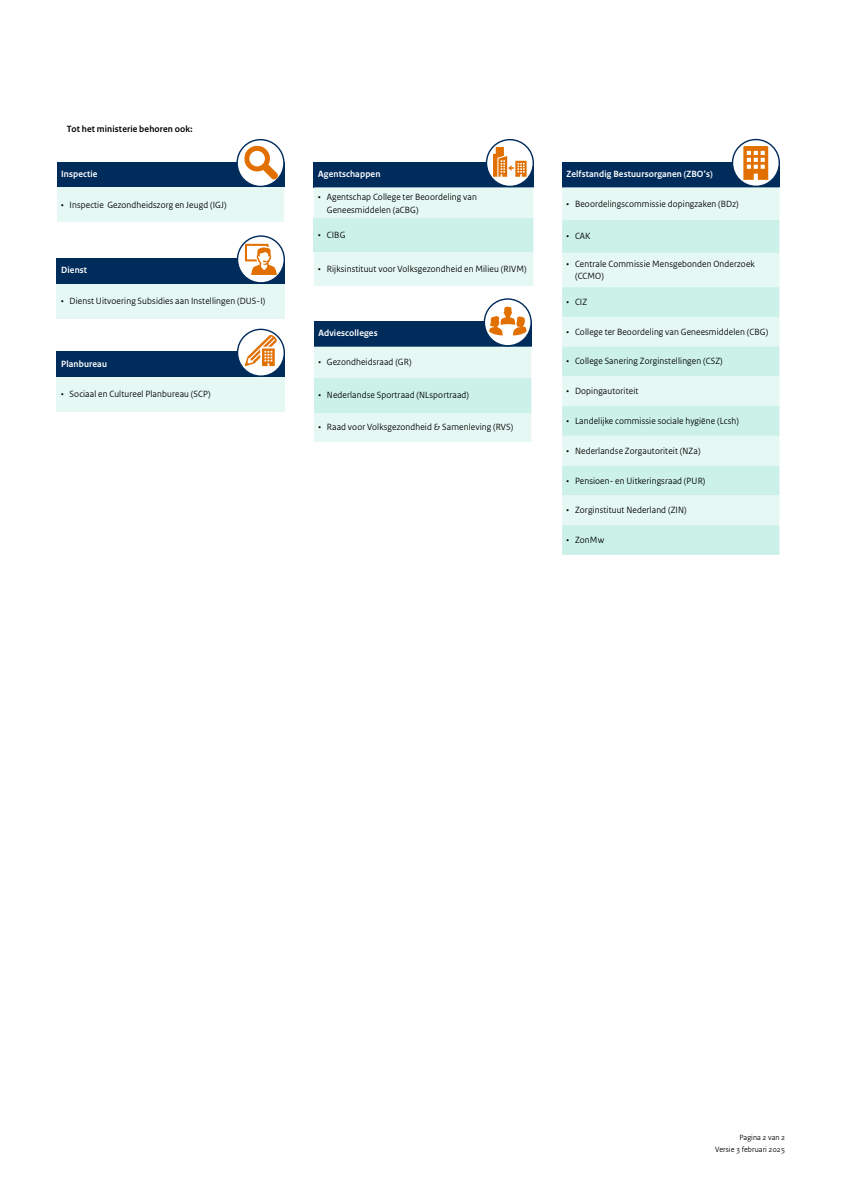
<style>
.page{position:relative;width:842px;height:1191px;background:#fff}
.page>*{position:absolute;margin:0;border:0;box-sizing:border-box;transform-origin:0 0}
.t1{font:9.5px/11.4px "Rijksoverheid Sans";letter-spacing:.015em;color:#000}
.vws_09_-_Tussenkop_drie{font:700 9.5px "Rijksoverheid Sans Heading";letter-spacing:.015em;color:#fff}
.vws_12_-_Plat_opsomming_één{font:700 9.5px "Rijksoverheid Sans";letter-spacing:.015em;color:#000}
.vws_12_-_Plat_opsomming_één-2{font:8px/12px "Rijksoverheid Sans";letter-spacing:.015em;color:#000;text-align:right}
</style>
<div class="page">
<div style="left:562px;top:162px;width:218px;height:25px;background:#002c5c"></div>
<div style="left:562px;top:187px;width:218px;height:33px;background:#e6f8f4"></div>
<svg style="left:562px;top:220px;width:218px;height:335px;background:#d7f4ee"></svg>
<div style="left:57px;top:162px;width:228px;height:25px;background:#002c5c"></div>
<div style="left:57px;top:187px;width:228px;height:35px;background:#e6f8f4"></div>
<hr style="left:284px;top:187px;width:1px;height:35px;background:#fff">
<div style="left:57px;top:258px;width:228px;height:26px;background:#002c5c"></div>
<div style="left:57px;top:284px;width:228px;height:34px;background:#e6f8f4"></div>
<div style="left:314px;top:162px;width:220px;height:25px;background:#002c5c"></div>
<div style="left:314px;top:187px;width:220px;height:99px;background:#e6f8f4"></div>
<div style="left:314px;top:219px;width:220px;height:33px;background:#cbf1e9"></div>
<div style="left:57px;top:351px;width:228px;height:26px;background:#002c5c"></div>
<div style="left:57px;top:377px;width:228px;height:34px;background:#e6f8f4"></div>
<div style="left:314px;top:321px;width:218px;height:26px;background:#002c5c"></div>
<div style="left:314px;top:347px;width:218px;height:95px;background:#e6f8f4"></div>
<div style="left:314px;top:378px;width:218px;height:34px;background:#cbf1e9"></div>
<svg style="left:484px;top:299px;width:47px;height:47px"></svg>
<svg style="left:489px;top:306px;width:38px;height:30px"></svg>
<div style="left:484px;top:298px;width:48px;height:48px;border:1px solid #002c5c;border-radius:50%"></div>
<svg style="left:732px;top:140px;width:47px;height:46px"></svg>
<div style="left:732px;top:139px;width:48px;height:48px;border:1px solid #002c5c;border-radius:50%"></div>
<svg style="left:238px;top:329px;width:46px;height:47px"></svg>
<svg style="left:245px;top:334px;width:32px;height:32px"></svg>
<div style="left:237px;top:329px;width:48px;height:48px;border:1px solid #002c5c;border-radius:50%"></div>
<svg style="left:486px;top:140px;width:47px;height:46px"></svg>
<svg style="left:493px;top:147px;width:34px;height:30px"></svg>
<div style="left:486px;top:139px;width:48px;height:48px;border:1px solid #002c5c;border-radius:50%"></div>
<svg style="left:237px;top:236px;width:47px;height:47px"></svg>
<svg style="left:245px;top:244px;width:32px;height:31px"></svg>
<div style="left:237px;top:235px;width:48px;height:48px;border:1px solid #002c5c;border-radius:50%"></div>
<svg style="left:237px;top:140px;width:47px;height:46px"></svg>
<svg style="left:244px;top:146px;width:34px;height:34px"></svg>
<div style="left:236px;top:139px;width:49px;height:48px;border:1px solid #002c5c;border-radius:50%"></div>
<svg style="left:743px;top:146px;width:25px;height:34px"></svg>
<p class="vws_12_-_Plat_opsomming_één" style="left:67px;top:124px;width:127px">Tot het ministerie behoren ook:</p>
<p class="vws_09_-_Tussenkop_drie" style="left:61px;top:168px;width:38px">Inspectie</p>
<p class="t1" style="left:61px;top:200px;width:167px">• Inspectie Gezondheidszorg en Jeugd (IGJ)</p>
<p class="vws_09_-_Tussenkop_drie" style="left:61px;top:265px;width:28px">Dienst</p>
<p class="t1" style="left:61px;top:295px;width:206px">• Dienst Uitvoering Subsidies aan Instellingen (DUS-I)</p>
<p class="vws_09_-_Tussenkop_drie" style="left:61px;top:358px;width:47px">Planbureau</p>
<p class="t1" style="left:61px;top:388px;width:151px">• Sociaal en Cultureel Planbureau (SCP)</p>
<p class="vws_09_-_Tussenkop_drie" style="left:318px;top:168px;width:64px">Agentschappen</p>
<p class="t1" style="left:327px;top:190px;width:152px;line-height:12.8px;text-indent:-9px">• Agentschap College ter Beoordeling van<br>Geneesmiddelen (aCBG)</p>
<p class="t1" style="left:318px;top:230px;width:29px">• CIBG</p>
<p class="t1" style="left:318px;top:263px;width:210px">• Rijksinstituut voor Volksgezondheid en Milieu (RIVM)</p>
<p class="vws_09_-_Tussenkop_drie" style="left:318px;top:328px;width:61px">Adviescolleges</p>
<p class="t1" style="left:318px;top:357px;width:95px">• Gezondheidsraad (GR)</p>
<p class="t1" style="left:318px;top:389px;width:152px">• Nederlandse Sportraad (NLsportraad)</p>
<p class="t1" style="left:318px;top:421px;width:196px">• Raad voor Volksgezondheid &amp; Samenleving (RVS)</p>
<p class="vws_09_-_Tussenkop_drie" style="left:566px;top:168px;width:148px">Zelfstandig Bestuursorganen (ZBO’s)</p>
<p class="t1" style="left:566px;top:198px;width:174px">• Beoordelingscommissie dopingzaken (BDz)</p>
<p class="t1" style="left:566px;top:231px;width:26px">• CAK</p>
<p class="t1" style="left:575px;top:259px;width:181px;text-indent:-9px">• Centrale Commissie Mensgebonden Onderzoek (CCMO)</p>
<p class="t1" style="left:566px;top:296px;width:22px">• CIZ</p>
<p class="t1" style="left:566px;top:326px;width:203px">• College ter Beoordeling van Geneesmiddelen (CBG)</p>
<p class="t1" style="left:566px;top:356px;width:158px">• College Sanering Zorginstellingen (CSZ)</p>
<p class="t1" style="left:566px;top:385px;width:73px">• Dopingautoriteit</p>
<p class="t1" style="left:566px;top:415px;width:174px">• Landelijke commissie sociale hygiëne (Lcsh)</p>
<p class="t1" style="left:566px;top:445px;width:135px">• Nederlandse Zorgautoriteit (NZa)</p>
<p class="t1" style="left:566px;top:475px;width:140px">• Pensioen- en Uitkeringsraad (PUR)</p>
<p class="t1" style="left:566px;top:504px;width:122px">• Zorginstituut Nederland (ZIN)</p>
<p class="t1" style="left:566px;top:534px;width:39px">• ZonMw</p>
<p class="vws_12_-_Plat_opsomming_één-2" style="left:715px;top:1131px;width:72px">Pagina 2 van 2<br>Versie 3 februari 2025</p>
</div>
